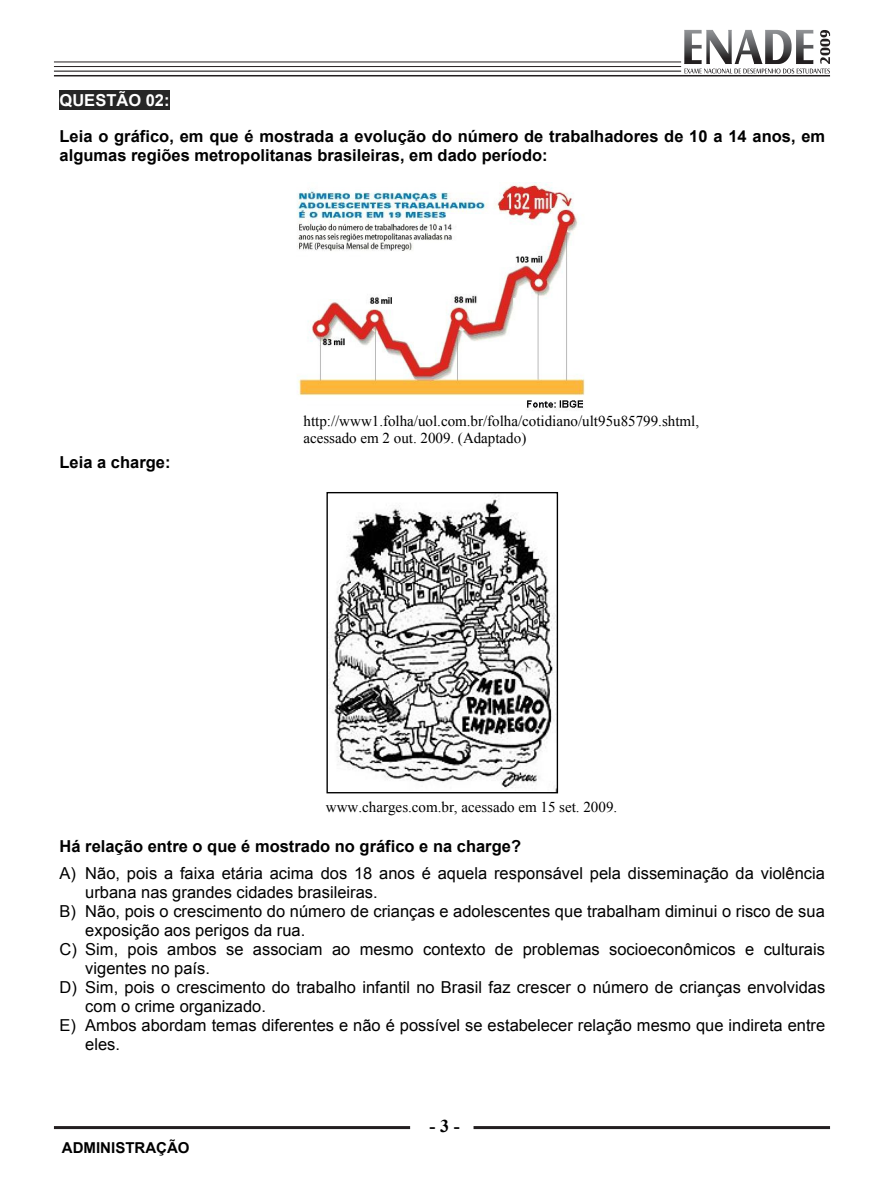
<style>
.page{position:relative;width:884px;height:1182px;background:#fff}
.page>*{position:absolute;margin:0;border:0;box-sizing:border-box;transform-origin:0 0}
.t1{font:700 18px "Times New Roman";color:#000}
.t2{font:16.5px/27.6px "Arial";color:#000}
.t3{font:700 16.5px/36.3px "Arial";color:#000}
.t4{font:15px/17.4px "Times New Roman";color:#000}
.t5{font:700 15px "Arial";color:#000}
.s1{color:#fff}
.s2{font-weight:700}
</style>
<div class="page">
<hr style="left:54px;top:62px;width:627px;height:1px;background:#231f20">
<hr style="left:54px;top:66px;width:627px;height:1px;background:#231f20">
<hr style="left:54px;top:71px;width:627px;height:1px;background:#231f20">
<hr style="left:54px;top:75px;width:776px;height:1px;background:#231f20">
<hr style="left:473px;top:1125px;width:357px;height:3px;background:#231f20">
<hr style="left:54px;top:1125px;width:356px;height:3px;background:#231f20">
<svg style="left:684px;top:30px;width:146px;height:43px"></svg>
<div style="left:60px;top:90px;width:110px;height:19px;background:#262626"></div>
<img style="left:297px;top:182px;width:288px;height:228px">
<img style="left:328px;top:494px;width:228px;height:297px">
<div style="left:326px;top:492px;width:232px;height:301px;border:1px solid #000"></div>
<p class="t3" style="left:60px;top:83px;width:767px"><span class="s1">QUESTÃO 02:<br></span>Leia o gráfico, em que é mostrada a evolução do número de trabalhadores de 10 a 14 anos, em</p>
<p class="t3" style="left:60px;top:138px;width:489px">algumas regiões metropolitanas brasileiras, em dado período:</p>
<p class="t3" style="left:60px;top:444px;width:112px">Leia a charge:</p>
<p class="t4" style="left:303px;top:412px;width:397px">http://www1.folha/uol.com.br/folha/cotidiano/ult95u85799.shtml, acessado em 2 out. 2009. (Adaptado)</p>
<p class="t4" style="left:326px;top:798px;width:293px">www.charges.com.br, acessado em 15 set. 2009.</p>
<p class="t2" style="left:60px;top:832px;width:767px"><span class="s2">Há relação entre o que é mostrado no gráfico e na charge?<br></span>A) Não, pois a faixa etária acima dos 18 anos é aquela responsável pela disseminação da violência</p>
<p class="t2" style="left:85px;top:878px;width:294px">urbana nas grandes cidades brasileiras.</p>
<p class="t2" style="left:60px;top:897px;width:766px">B) Não, pois o crescimento do número de crianças e adolescentes que trabalham diminui o risco de sua</p>
<p class="t2" style="left:85px;top:916px;width:221px">exposição aos perigos da rua.</p>
<p class="t2" style="left:60px;top:935px;width:767px">C) Sim, pois ambos se associam ao mesmo contexto de problemas socioeconômicos e culturais</p>
<p class="t2" style="left:85px;top:954px;width:126px">vigentes no país.</p>
<p class="t2" style="left:60px;top:973px;width:767px">D) Sim, pois o crescimento do trabalho infantil no Brasil faz crescer o número de crianças envolvidas</p>
<p class="t2" style="left:85px;top:992px;width:182px">com o crime organizado.</p>
<p class="t2" style="left:60px;top:1011px;width:767px">E) Ambos abordam temas diferentes e não é possível se estabelecer relação mesmo que indireta entre</p>
<p class="t2" style="left:85px;top:1030px;width:36px">eles.</p>
<p class="t5" style="left:62px;top:1137px;width:129px">ADMINISTRAÇÃO</p>
<p class="t1" style="left:429px;top:1113px;width:32px">- 3 -</p>
</div>
